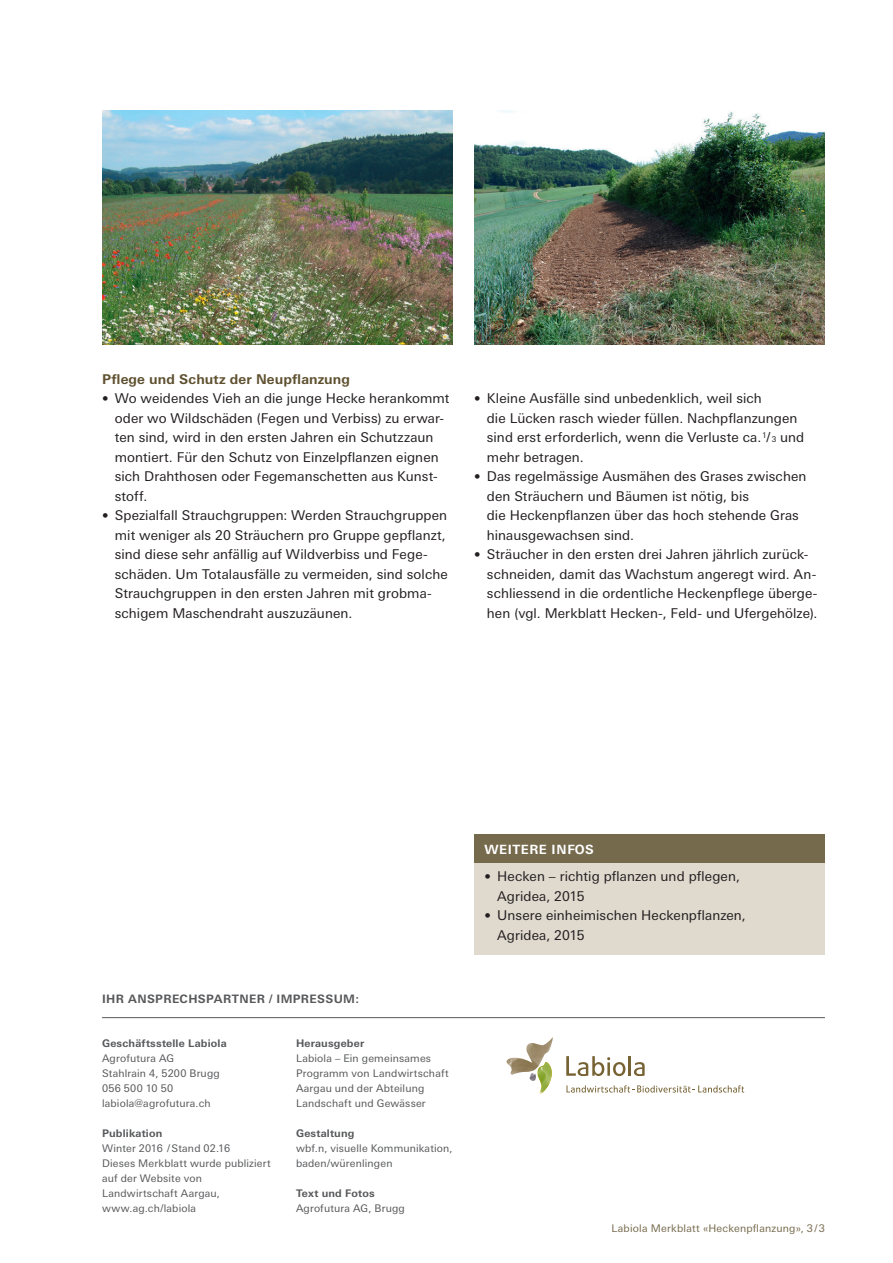
<style>
.page{position:relative;width:893px;height:1263px;background:#fff}
.page>*{position:absolute;margin:0;border:0;box-sizing:border-box;transform-origin:0 0}
.t1{font:13.5px/19.5px "Linotype Univers Basic";letter-spacing:.005em;color:#231f20}
.t2{font:700 13.5px "Linotype Univers Basic";letter-spacing:.01em;color:#5f5130}
.t3{font:700 12.75px "Linotype Univers Basic";letter-spacing:.045em;color:#fff}
.t4{font:700 11.7px "Linotype Univers Basic";letter-spacing:.03em;color:#57585a}
.t5{font:10.5px/15px "Linotype Univers Basic";letter-spacing:.015em;color:#57585a}
.t6{font:700 10.5px "Linotype Univers Basic";letter-spacing:.015em;color:#57585a}
.t7{font:10.5px "Linotype Univers Basic";letter-spacing:.02em;color:#766a4d}
.s1{font-weight:700;font-size:12.75px}
.s2{font-size:7.8px}
</style>
<div class="page">
<hr style="left:102px;top:1017px;width:723px;height:1px;background:#57585a">
<svg style="left:506px;top:1037px;width:47px;height:57px"></svg>
<svg style="left:566px;top:1056px;width:59px;height:20px"></svg>
<hr style="left:628px;top:1056px;width:3px;height:20px;background:#766233">
<svg style="left:634px;top:1062px;width:11px;height:14px"></svg>
<svg style="left:566px;top:1085px;width:178px;height:7px"></svg>
<img style="left:102px;top:111px;width:351px;height:234px">
<img style="left:474px;top:111px;width:351px;height:234px">
<div style="left:474px;top:834px;width:351px;height:30px;background:#766a4d"></div>
<div style="left:474px;top:864px;width:351px;height:91px;background:#dfd9ce"></div>
<p class="t2" style="left:102px;top:371px;width:249px">Pflege und Schutz der Neupflanzung</p>
<p class="t1" style="left:115px;top:389px;width:336px;text-indent:-13px"><span class="s1">•</span> Wo weidendes Vieh an die junge Hecke herankommt oder wo Wildschäden (Fegen und Verbiss) zu erwar&shy;ten sind, wird in den ersten Jahren ein Schutzzaun montiert. Für den Schutz von Einzelpflanzen eignen sich Drahthosen oder Fegemanschetten aus Kunst&shy;stoff.</p>
<p class="t1" style="left:115px;top:506px;width:335px;text-indent:-13px"><span class="s1">•</span> Spezialfall Strauchgruppen: Werden Strauchgruppen mit weniger als 20 Sträuchern pro Gruppe gepflanzt, sind diese sehr anfällig auf Wildverbiss und Fege&shy;schäden. Um Totalausfälle zu vermeiden, sind solche Strauchgruppen in den ersten Jahren mit grobma&shy;schigem Maschendraht auszuzäunen.</p>
<p class="t1" style="left:487px;top:389px;width:319px;text-indent:-13px"><span class="s1">•</span> Kleine Ausfälle sind unbedenklich, weil sich<br>die Lücken rasch wieder füllen. Nachpflanzungen sind erst erforderlich, wenn die Verluste ca.<sup>1</sup>/ <span class="s2">3</span> und mehr betragen.</p>
<p class="t1" style="left:487px;top:467px;width:321px;text-indent:-13px"><span class="s1">•</span> Das regelmässige Ausmähen des Grases zwischen den Sträuchern und Bäumen ist nötig, bis<br>die Heckenpflanzen über das hoch stehende Gras hinausgewachsen sind.</p>
<p class="t1" style="left:487px;top:545px;width:332px;text-indent:-13px"><span class="s1">•</span> Sträucher in den ersten drei Jahren jährlich zurück&shy;schneiden, damit das Wachstum angeregt wird. An&shy;schliessend in die ordentliche Heckenpflege überge&shy;hen (vgl. Merkblatt Hecken-, Feld- und Ufergehölze).</p>
<p class="t4" style="left:102px;top:992px;width:258px">IHR ANSPRECHSPARTNER / IMPRESSUM:</p>
<p class="t6" style="left:102px;top:1037px;width:126px">Geschäftsstelle Labiola</p>
<p class="t5" style="left:102px;top:1051px;width:119px">Agrofutura AG<br>Stahlrain 4, 5200 Brugg<br>056 500 10 50 labiola@agrofutura.ch</p>
<p class="t6" style="left:102px;top:1127px;width:62px">Publikation</p>
<p class="t5" style="left:102px;top:1141px;width:170px">Winter 2016 /Stand 02.16<br>Dieses Merkblatt wurde publiziert auf der Website von<br>Landwirtschaft Aargau, www.ag.ch/labiola</p>
<p class="t6" style="left:296px;top:1037px;width:70px">Herausgeber</p>
<p class="t5" style="left:296px;top:1051px;width:154px">Labiola – Ein gemeinsames<br>Programm von Landwirtschaft<br>Aargau und der Abteilung<br>Landschaft und Gewässer</p>
<p class="t6" style="left:296px;top:1127px;width:60px">Gestaltung</p>
<p class="t5" style="left:296px;top:1141px;width:158px">wbf.n, visuelle Kommunikation, baden/würenlingen</p>
<p class="t6" style="left:296px;top:1187px;width:80px">Text und Fotos</p>
<p class="t5" style="left:296px;top:1201px;width:110px">Agrofutura AG, Brugg</p>
<p class="t3" style="left:485px;top:842px;width:111px">WEITERE INFOS</p>
<p class="t1" style="left:497px;top:867px;width:244px;text-indent:-13px"><span class="s1">•</span> Hecken – richtig pflanzen und pflegen,<br>Agridea, 2015</p>
<p class="t1" style="left:497px;top:906px;width:250px;text-indent:-13px"><span class="s1">•</span> Unsere einheimischen Heckenpflanzen,<br>Agridea, 2015</p>
<p class="t7" style="left:611px;top:1222px;width:215px">Labiola Merkblatt «Heckenpflanzung», 3/3</p>
</div>
